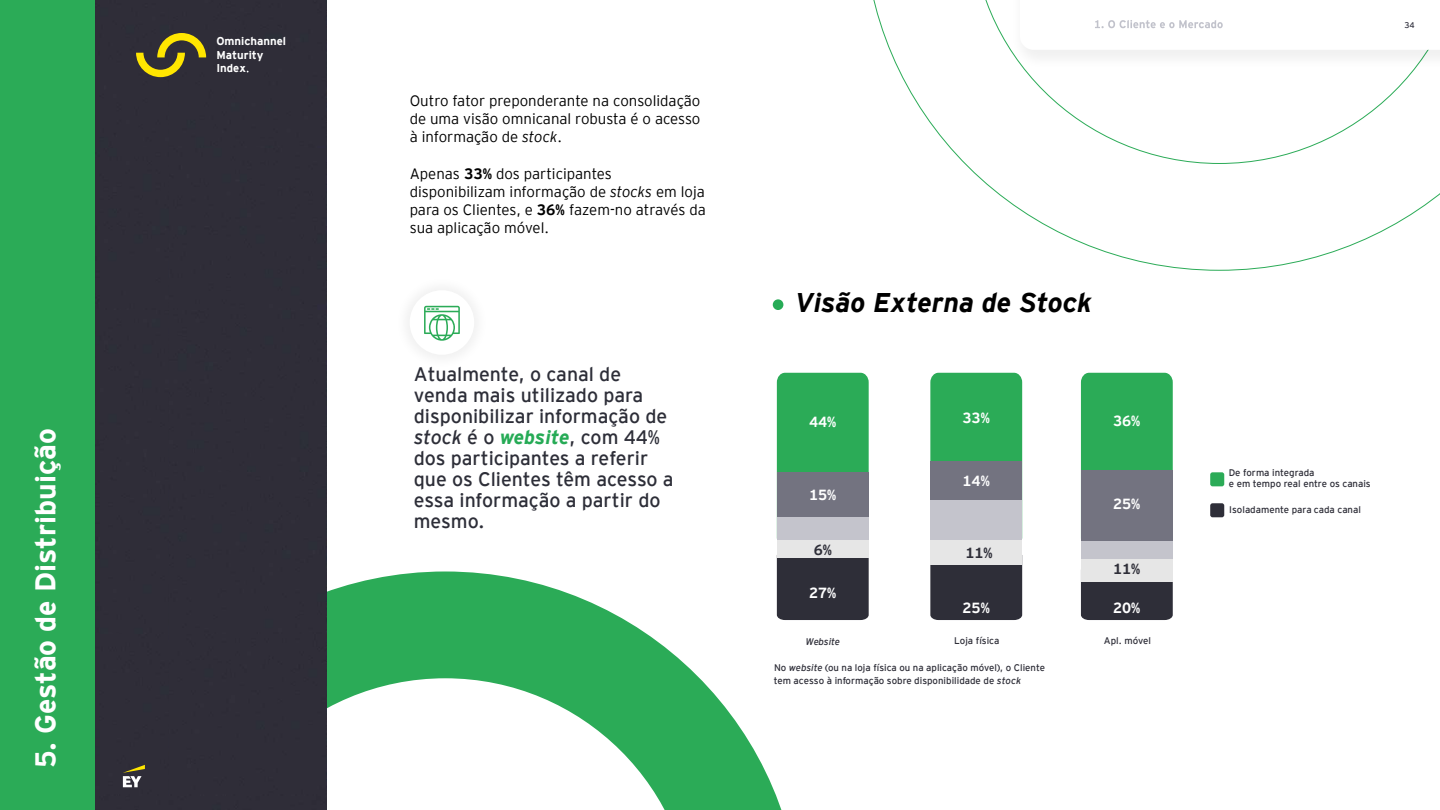
<style>
.page{position:relative;width:1440px;height:810px;background:#fff}
.page>*{position:absolute;margin:0;border:0;box-sizing:border-box;transform-origin:0 0}
.t1{font:700 28.5px "EY Interstate";color:#fff}
.t2{font:italic 700 27px "EY Interstate";color:#000}
.t3{font:19.5px/21px "EY Interstate";color:#2d2e38}
.t4{font:300 15px/18px "EY Interstate";color:#000;text-align:justify}
.t5{font:700 14.7px "EY Interstate";color:#fff}
.t6{font:700 14.7px "EY Interstate";color:#2e2e38}
.t7{font:700 11.32px/13.6px "EY Interstate";color:#fff}
.t8{font:9.6px/10.7px "EY Interstate";color:#2e2e38}
.t9{font:italic 9.6px "EY Interstate";color:#2e2e38}
.t10{font:8.25px "EY Interstate";color:#2e2e3b}
.s1{font-style:italic}
.s2{font-weight:700}
.s3{font-weight:700;font-style:italic;color:#26ab56}
</style>
<div class="page">
<svg style="left:326px;top:572px;width:456px;height:238px"></svg>
<svg style="left:873px;top:0;width:567px;height:271px"></svg>
<div style="left:95px;top:0;width:231px;height:810px;background:#2f2d38"></div>
<svg style="left:136px;top:33px;width:70px;height:44px;background:#6f6626"></svg>
<div style="left:1210px;top:503px;width:14px;height:14px;background:#2e2e38;border-radius:2px"></div>
<div style="left:1210px;top:472px;width:14px;height:14px;background:#2bab57;border-radius:2px"></div>
<div style="left:777px;top:373px;width:92px;height:99px;background:#2bab57"></div>
<div style="left:777px;top:472px;width:92px;height:45px;background:#737380"></div>
<div style="left:777px;top:558px;width:92px;height:62px;background:#2e2e38"></div>
<div style="left:777px;top:517px;width:92px;height:23px;background:#c4c4cc"></div>
<div style="left:777px;top:540px;width:92px;height:18px;background:#e6e6e6"></div>
<div style="left:930px;top:373px;width:92px;height:88px;background:#2bab57"></div>
<div style="left:930px;top:461px;width:92px;height:48px;background:#737380"></div>
<div style="left:930px;top:565px;width:92px;height:55px;background:#2e2e38"></div>
<div style="left:930px;top:500px;width:92px;height:40px;background:#c4c4cc"></div>
<div style="left:930px;top:540px;width:92px;height:25px;background:#e6e6e6"></div>
<div style="left:1081px;top:373px;width:92px;height:97px;background:#2bab57"></div>
<div style="left:1081px;top:470px;width:92px;height:73px;background:#737380"></div>
<div style="left:1081px;top:541px;width:92px;height:33px;background:#c4c4cc"></div>
<div style="left:1081px;top:581px;width:92px;height:39px;background:#2e2e38"></div>
<div style="left:1081px;top:559px;width:92px;height:22px;background:#e6e6e6"></div>
<div style="left:773px;top:299px;width:10px;height:11px;background:#26ab56;border-radius:50%"></div>
<svg style="left:123px;top:765px;width:22px;height:22px"></svg>
<div style="left:0;top:0;width:95px;height:810px;background:#2bab57"></div>
<svg style="left:424px;top:306px;width:36px;height:35px"></svg>
<div style="left:1010px;top:0;width:430px;height:70px;background:#000;opacity:.06"></div>
<svg style="left:1095px;top:20px;width:334px;height:30px"></svg>
<h1 class="t1" style="left:25px;top:768px;width:342px;rotate:-90deg">5. Gestão de Distribuição</h1>
<p class="t7" style="left:216px;top:34px;width:71px">Omnichannel<br>Maturity<br>Index</p>
<p class="t4" style="left:410px;top:91px;width:292px">Outro fator preponderante na consolidação de uma visão omnicanal robusta é o acesso à informação de <span class="s1">stock</span>.</p>
<p class="t4" style="left:410px;top:164px;width:298px;text-align:left">Apenas <span class="s2">33%</span> dos participantes disponibilizam informação de <span class="s1">stocks</span> em loja para os Clientes, e <span class="s2">36%</span> fazem-no através da sua aplicação móvel.</p>
<h3 class="t3" style="left:414px;top:363px;width:261px">Atualmente, o canal de venda mais utilizado para disponibilizar informação de <span class="s1">stock</span> é o <span class="s3">website</span>, com 44% dos participantes a referir que os Clientes têm acesso a essa informação a partir do mesmo.</h3>
<h2 class="t2" style="left:795px;top:283px;width:299px">Visão Externa de Stock</h2>
<p class="t5" style="left:809px;top:412px;width:29px">44%</p>
<p class="t5" style="left:809px;top:485px;width:29px">15%</p>
<p class="t6" style="left:814px;top:539px;width:20px">6%</p>
<p class="t5" style="left:809px;top:582px;width:29px">27%</p>
<p class="t9" style="left:805px;top:635px;width:36px">Website</p>
<p class="t5" style="left:963px;top:407px;width:29px">33%</p>
<p class="t5" style="left:963px;top:471px;width:29px">14%</p>
<p class="t6" style="left:965px;top:542px;width:29px">11%</p>
<p class="t5" style="left:963px;top:597px;width:29px">25%</p>
<p class="t8" style="left:954px;top:635px;width:47px">Loja física</p>
<p class="t8" style="left:774px;top:662px;width:273px">No <span class="s1">website</span> (ou na loja física ou na aplicação móvel), o Cliente</p>
<p class="t8" style="left:774px;top:675px;width:249px">tem acesso à informação sobre disponibilidade de <span class="s1">stock</span></p>
<p class="t5" style="left:1113px;top:410px;width:29px">36%</p>
<p class="t5" style="left:1113px;top:493px;width:29px">25%</p>
<p class="t6" style="left:1113px;top:558px;width:29px">11%</p>
<p class="t5" style="left:1113px;top:597px;width:29px">20%</p>
<p class="t8" style="left:1104px;top:635px;width:49px">Apl. móvel</p>
<p class="t10" style="left:1405px;top:19px;width:12px">34</p>
<p class="t8" style="left:1229px;top:467px;width:144px">De forma integrada<br>e em tempo real entre os canais</p>
<p class="t8" style="left:1229px;top:504px;width:133px">Isoladamente para cada canal</p>
</div>
